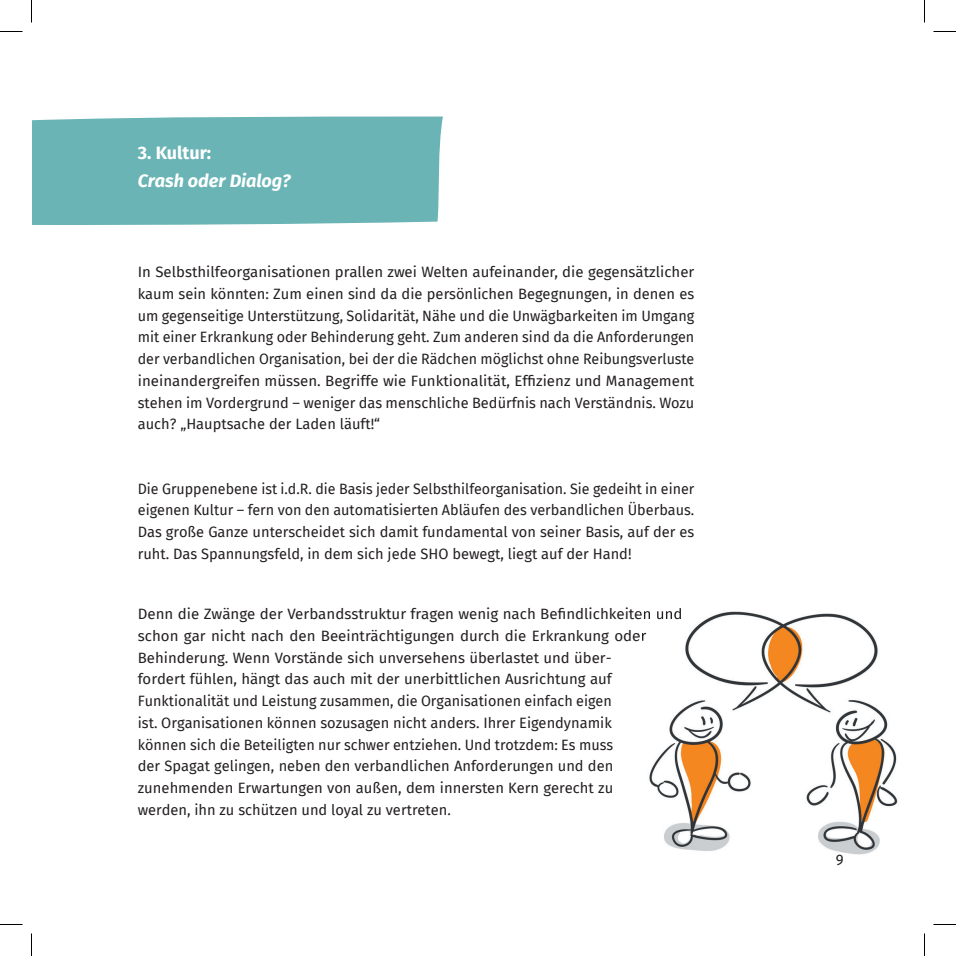
<style>
.page{position:relative;width:956px;height:956px;background:#fff}
.page>*{position:absolute;margin:0;border:0;box-sizing:border-box;transform-origin:0 0}
.t1{font:italic 700 18px "Fira Sans";color:#fff}
.t2{font:700 18px "Fira Sans";color:#fff}
.t3{font:15px "Fira Sans";color:#231f20}
.t4{font:14.7px/21.8px "Fira Sans";color:#231f20;text-align:justify}
</style>
<div class="page">
<div style="left:32px;top:116px;width:411px;height:109px;background:#6ab4b5"></div>
<img style="left:646px;top:611px;width:252px;height:244px">
<img style="left:638px;top:608px;width:44px;height:14px">
<img style="left:638px;top:632px;width:8px;height:9px">
<svg style="left:0;top:31px;width:22px;height:1px"></svg>
<svg style="left:933px;top:31px;width:23px;height:1px"></svg>
<svg style="left:0;top:924px;width:22px;height:1px"></svg>
<svg style="left:933px;top:924px;width:23px;height:1px"></svg>
<svg style="left:31px;top:0;width:1px;height:23px"></svg>
<svg style="left:31px;top:933px;width:1px;height:23px"></svg>
<svg style="left:924px;top:0;width:1px;height:23px"></svg>
<svg style="left:924px;top:933px;width:1px;height:23px"></svg>
<p class="t2" style="left:138px;top:137px;width:75px">3. Kultur:</p>
<p class="t1" style="left:138px;top:166px;width:154px">Crash oder Dialog?</p>
<p class="t4" style="left:138px;top:261px;width:558px">In Selbsthilfeorganisationen prallen zwei Welten aufeinander, die gegensätzlicher kaum sein könnten: Zum einen sind da die persönlichen Begegnungen, in denen es um gegenseitige Unterstützung, Solidarität, Nähe und die Unwägbarkeiten im Umgang mit einer Erkrankung oder Behinderung geht. Zum anderen sind da die Anforderungen der verbandlichen Organisation, bei der die Rädchen möglichst ohne Reibungsverluste ineinandergreifen müssen. Begriffe wie Funktionalität, Effizienz und Management stehen im Vordergrund – weniger das menschliche Bedürfnis nach Verständnis. Wozu auch? „Hauptsache der Laden läuft!“</p>
<p class="t4" style="left:138px;top:477px;width:558px">Die Gruppenebene ist i.d.R. die Basis jeder Selbsthilfeorganisation. Sie gedeiht in einer eigenen Kultur – fern von den automatisierten Abläufen des verbandlichen Überbaus.<br>Das große Ganze unterscheidet sich damit fundamental von seiner Basis, auf der es ruht. Das Spannungsfeld, in dem sich jede SHO bewegt, liegt auf der Hand!</p>
<p class="t4" style="left:138px;top:603px;width:546px;text-align:left">Denn die Zwänge der Verbandsstruktur fragen wenig nach Befindlichkeiten und schon gar nicht nach den Beeinträchtigungen durch die Erkrankung oder Behinderung. Wenn Vorstände sich unversehens überlastet und über-<br>fordert fühlen, hängt das auch mit der unerbittlichen Ausrichtung auf Funktionalität und Leistung zusammen, die Organisationen einfach eigen<br>ist. Organisationen können sozusagen nicht anders. Ihrer Eigendynamik<br>können sich die Beteiligten nur schwer entziehen. Und trotzdem: Es muss<br>der Spagat gelingen, neben den verbandlichen Anforderungen und den zunehmenden Erwartungen von außen, dem innersten Kern gerecht zu<br>werden, ihn zu schützen und loyal zu vertreten.</p>
<p class="t3" style="left:836px;top:849px;width:9px">9</p>
</div>
